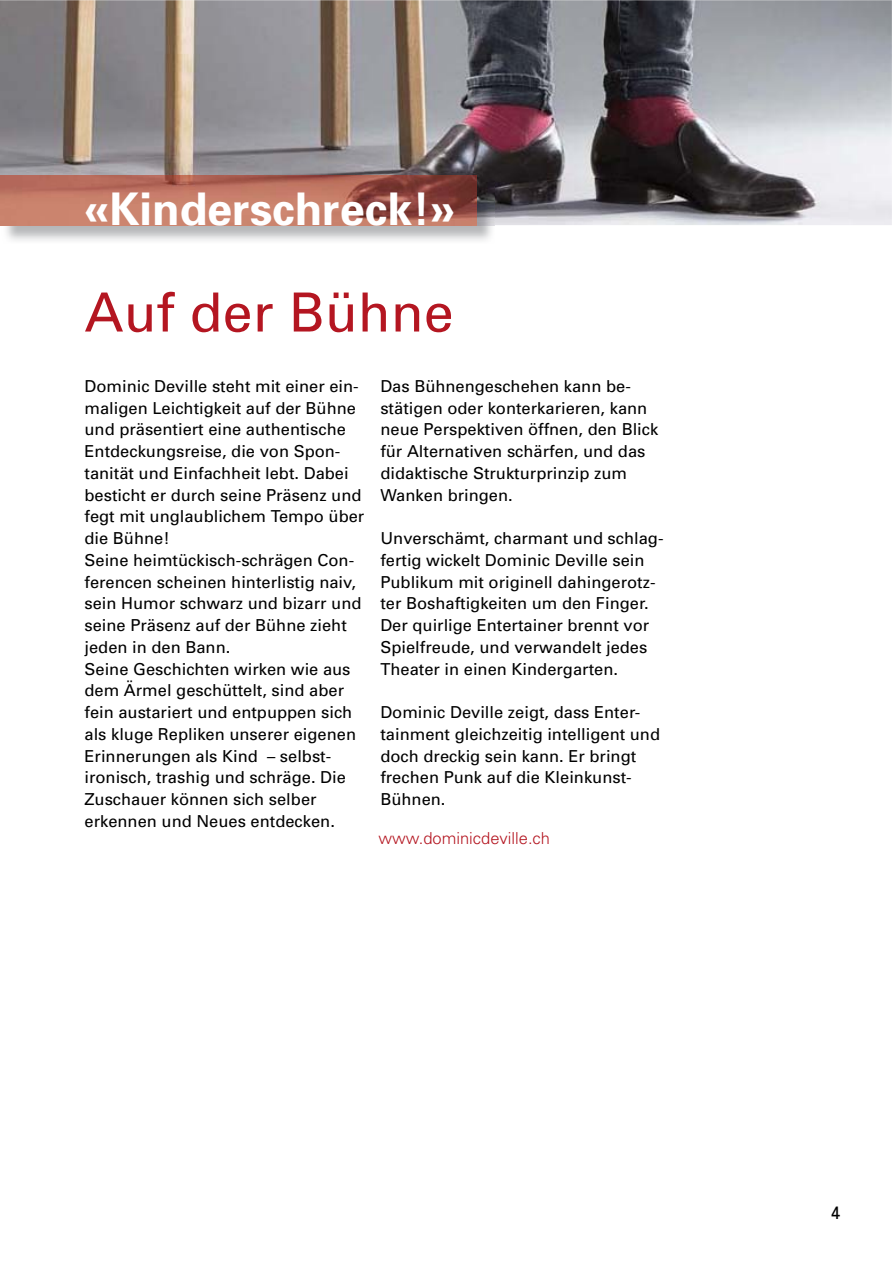
<style>
.page{position:relative;width:893px;height:1263px;background:#fff}
.page>*{position:absolute;margin:0;border:0;box-sizing:border-box;transform-origin:0 0}
.t1{font:54px "Univers";color:#b41621}
.t2{font:700 45px "Univers";color:#fff}
.t3{font:18px "Univers";color:#000}
.t4{font:16.5px/21.8px "Univers";color:#000}
.t5{font:300 16.5px "Univers";color:#b41621}
</style>
<div class="page">
<img style="left:0;top:0;width:891px;height:225px">
<img style="left:0;top:176px;width:495px;height:49px">
<hr style="left:0;top:225px;width:476px;height:1px;background:#d79078">
<h2 class="t2" style="left:85px;top:193px;width:372px">«Kinderschreck!»</h2>
<h1 class="t1" style="left:84px;top:293px;width:371px">Auf der Bühne</h1>
<p class="t4" style="left:84px;top:377px;width:281px">Dominic Deville steht mit einer ein&shy;maligen Leichtigkeit auf der Bühne und präsentiert eine authentische<br>Entdeckungsreise, die von Spon&shy;tanität und Einfachheit lebt. Dabei besticht er durch seine Präsenz und fegt mit unglaublichem Tempo über die Bühne!<br>Seine heimtückisch-schrägen Con&shy;ferencen scheinen hinterlistig naiv, sein Humor schwarz und bizarr und seine Präsenz auf der Bühne zieht jeden in den Bann.<br>Seine Geschichten wirken wie aus dem Ärmel geschüttelt, sind aber fein austariert und entpuppen sich als kluge Repliken unserer eigenen<br>Erinnerungen als Kind – selbst&shy;ironisch, trashig und schräge. Die<br>Zuschauer können sich selber erkennen und Neues entdecken.</p>
<p class="t4" style="left:380px;top:377px;width:279px">Das Bühnengeschehen kann be&shy;stätigen oder konterkarieren, kann neue Perspektiven öffnen, den Blick für Alternativen schärfen, und das didaktische Strukturprinzip zum<br>Wanken bringen.</p>
<p class="t4" style="left:380px;top:529px;width:284px">Unverschämt, charmant und schlag&shy;fertig wickelt Dominic Deville sein Publikum mit originell dahingerotz&shy;ter Boshaftigkeiten um den Finger.<br>Der quirlige Entertainer brennt vor Spielfreude, und verwandelt jedes Theater in einen Kindergarten.</p>
<p class="t4" style="left:380px;top:703px;width:281px">Dominic Deville zeigt, dass Enter&shy;tainment gleichzeitig intelligent und doch dreckig sein kann. Er bringt frechen Punk auf die Kleinkunst-<br>Bühnen.</p>
<p class="t5" style="left:378px;top:832px;width:173px">www.dominicdeville.ch</p>
<p class="t3" style="left:830px;top:1206px;width:12px">4</p>
</div>
